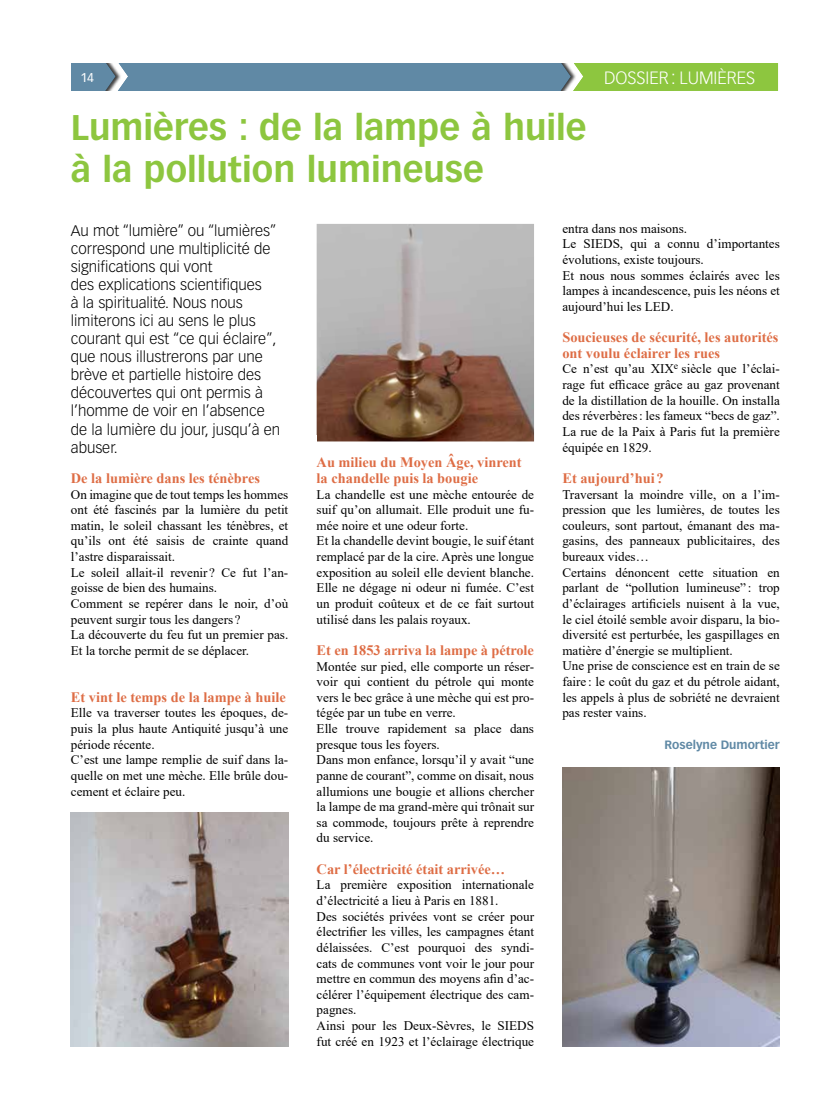
<style>
.page{position:relative;width:833px;height:1117px;background:#fff}
.page>*{position:absolute;margin:0;border:0;box-sizing:border-box;transform-origin:0 0}
.t1{font:700 35px/42.1px "Vectora LT Pro";color:#8dc63f}
.t2{font:300 17.5px "Vectora LT Pro";color:#fff}
.t3{font:300 15px/18.1px "Vectora LT Pro";color:#000}
.t4{font:700 14.38px/15.6px "Times New Roman";color:#de6d45}
.t5{font:13.12px/15.6px "Times New Roman";color:#000}
.t6{font:12.5px "Vectora LT Pro";color:#fff}
.t7{font:700 11.88px "Vectora LT Pro";color:#6089a5}
</style>
<div class="page">
<div style="left:71px;top:63px;width:603px;height:28px;background:#6089a5"></div>
<div style="left:584px;top:63px;width:194px;height:28px;background:#8dc63f"></div>
<div style="left:553px;top:52px;width:31px;height:47px;background:#000;opacity:.75"></div>
<div style="left:98px;top:52px;width:31px;height:47px;background:#000;opacity:.75"></div>
<div style="left:54px;top:50px;width:729px;height:13px;background:#fff"></div>
<div style="left:52px;top:91px;width:731px;height:12px;background:#fff"></div>
<img style="left:71px;top:812px;width:217px;height:233px">
<img style="left:562px;top:767px;width:218px;height:278px">
<img style="left:317px;top:224px;width:217px;height:217px">
<p class="t6" style="left:80px;top:70px;width:15px">14</p>
<h2 class="t2" style="left:604px;top:67px;width:153px">DOSSIER: LUMIÈRES</h2>
<h1 class="t1" style="left:71px;top:106px;width:517px">Lumières : de la lampe à huile à la pollution lumineuse</h1>
<p class="t3" style="left:71px;top:221px;width:211px">Au mot “lumière” ou “lumières” correspond une multiplicité de significations qui vont<br>des explications scientifiques<br>à la spiritualité. Nous nous limiterons ici au sens le plus courant qui est “ce qui éclaire”, que nous illustrerons par une brève et partielle histoire des découvertes qui ont permis à l’homme de voir en l’absence de la lumière du jour, jusqu’à en abuser.</p>
<p class="t5" style="left:562px;top:220px;width:219px">entra dans nos maisons.<br>Le SIEDS, qui a connu d’importantes évolutions, existe toujours.<br>Et nous nous sommes éclairés avec les lampes à incandescence, puis les néons et aujourd’hui les LED.</p>
<p class="t4" style="left:562px;top:329px;width:217px">Soucieuses de sécurité, les autorités ont voulu éclairer les rues</p>
<p class="t5" style="left:562px;top:361px;width:219px;text-align:justify">Ce n’est qu’au XIX<sup>e</sup> siècle que l’éclai&shy;rage fut efficace grâce au gaz provenant de la distillation de la houille. On installa des réverbères: les fameux “becs de gaz”.<br>La rue de la Paix à Paris fut la première équipée en 1829.</p>
<p class="t4" style="left:562px;top:469px;width:103px">Et aujourd’hui ?</p>
<p class="t5" style="left:562px;top:486px;width:219px">Traversant la moindre ville, on a l’im&shy;pression que les lumières, de toutes les couleurs, sont partout, émanant des ma&shy;gasins, des panneaux publicitaires, des bureaux vides…<br>Certains dénoncent cette situation en parlant de “pollution lumineuse” : trop d’éclairages artificiels nuisent à la vue, le ciel étoilé semble avoir disparu, la bio&shy;diversité est perturbée, les gaspillages en matière d’énergie se multiplient.<br>Une prise de conscience est en train de se faire : le coût du gaz et du pétrole aidant, les appels à plus de sobriété ne devraient pas rester vains.</p>
<p class="t7" style="left:664px;top:737px;width:117px">Roselyne Dumortier</p>
<p class="t4" style="left:317px;top:454px;width:206px">Au milieu du Moyen Âge, vinrent la chandelle puis la bougie</p>
<p class="t5" style="left:317px;top:486px;width:219px">La chandelle est une mèche entourée de suif qu’on allumait. Elle produit une fu&shy;mée noire et une odeur forte.<br>Et la chandelle devint bougie, le suif étant remplacé par de la cire. Après une longue exposition au soleil elle devient blanche.<br>Elle ne dégage ni odeur ni fumée. C’est un produit coûteux et de ce fait surtout utilisé dans les palais royaux.</p>
<p class="t4" style="left:317px;top:641px;width:219px">Et en 1853 arriva la lampe à pétrole</p>
<p class="t5" style="left:317px;top:657px;width:219px">Montée sur pied, elle comporte un réser&shy;voir qui contient du pétrole qui monte vers le bec grâce à une mèche qui est pro&shy;tégée par un tube en verre.<br>Elle trouve rapidement sa place dans presque tous les foyers.<br>Dans mon enfance, lorsqu’il y avait “une panne de courant”, comme on disait, nous allumions une bougie et allions chercher la lampe de ma grand-mère qui trônait sur sa commode, toujours prête à reprendre du service.</p>
<p class="t4" style="left:317px;top:860px;width:190px">Car l’électricité était arrivée…</p>
<p class="t5" style="left:317px;top:876px;width:219px">La première exposition internationale d’électricité a lieu à Paris en 1881.<br>Des sociétés privées vont se créer pour électrifier les villes, les campagnes étant délaissées. C’est pourquoi des syndi&shy;cats de communes vont voir le jour pour mettre en commun des moyens afin d’ac&shy;célérer l’équipement électrique des cam&shy;pagnes.<br>Ainsi pour les Deux-Sèvres, le SIEDS fut créé en 1923 et l’éclairage électrique</p>
<p class="t4" style="left:71px;top:469px;width:191px">De la lumière dans les ténèbres</p>
<p class="t5" style="left:71px;top:486px;width:219px">On imagine que de tout temps les hommes ont été fascinés par la lumière du petit matin, le soleil chassant les ténèbres, et qu’ils ont été saisis de crainte quand l’astre disparaissait.<br>Le soleil allait-il revenir ? Ce fut l’an&shy;goisse de bien des humains.<br>Comment se repérer dans le noir, d’où peuvent surgir tous les dangers ?<br>La découverte du feu fut un premier pas.<br>Et la torche permit de se déplacer.</p>
<p class="t4" style="left:71px;top:688px;width:216px">Et vint le temps de la lampe à huile</p>
<p class="t5" style="left:71px;top:704px;width:219px">Elle va traverser toutes les époques, de&shy;puis la plus haute Antiquité jusqu’à une période récente.<br>C’est une lampe remplie de suif dans la&shy;quelle on met une mèche. Elle brûle dou&shy;cement et éclaire peu.</p>
</div>
